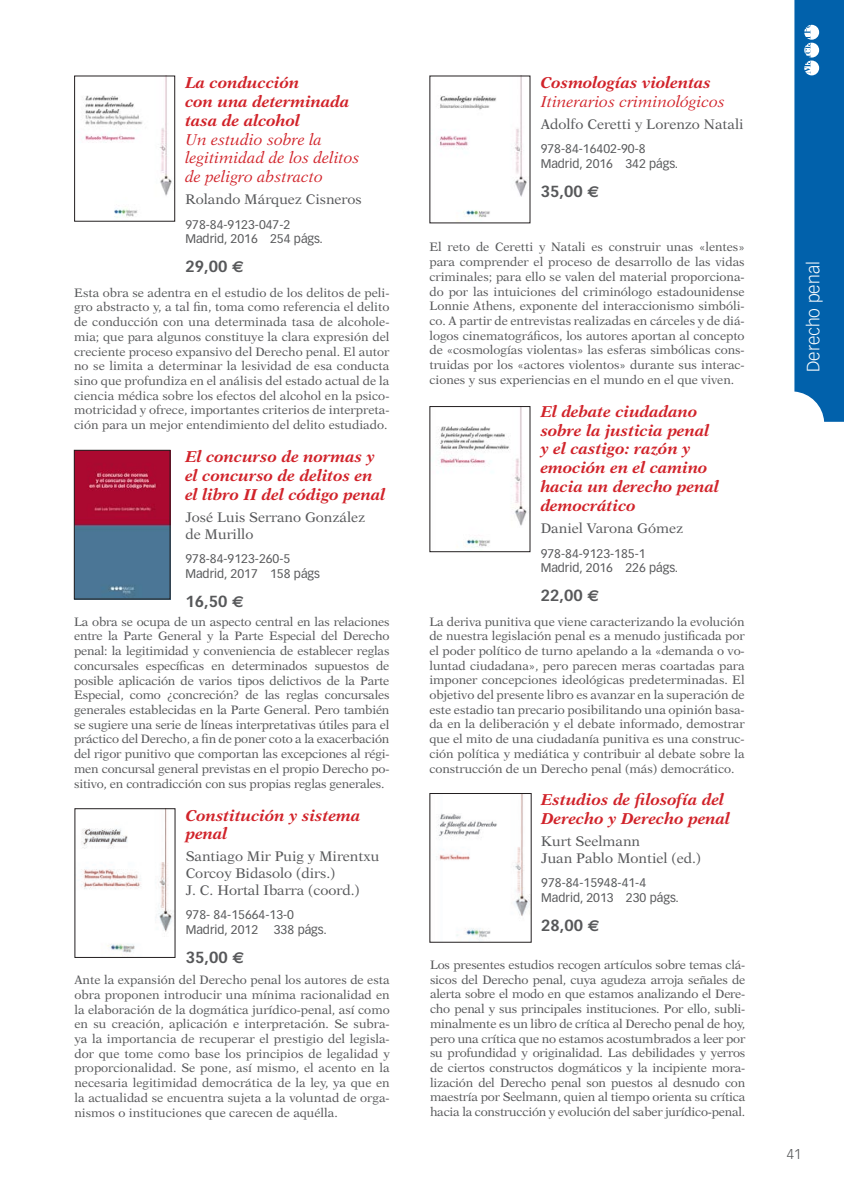
<style>
.page{position:relative;width:844px;height:1191px;background:#fff}
.page>*{position:absolute;margin:0;border:0;box-sizing:border-box;transform-origin:0 0}
.t1{font:300 17.5px "Vectora LH";color:#fff}
.titulo{font:italic 700 15.75px/18.9px "New Aster";color:#d1232a}
.subtitulo{font:italic 15.75px/18.9px "New Aster";color:#d1232a}
.precio{font:700 15.75px "Vectora LH";color:#57585a}
.autor{font:14px/16.8px "New Aster";color:#57585a}
.precio-2{font:300 14px "Vectora LH";color:#57585a}
.resumen{font:12.25px/14.7px "New Aster";letter-spacing:-.005em;color:#57585a;text-align:justify}
.datos{font:12.25px "Vectora LH";color:#57585a}
.ISBN{font:12.25px "Vectora LH";color:#57585a}
.s1{font-family:"Euro Sans"}
</style>
<div class="page">
<svg style="left:794px;top:0;width:49px;height:422px;background:#116bb0"></svg>
<img style="left:436px;top:795px;width:93px;height:145px">
<img style="left:81px;top:810px;width:91px;height:146px">
<div style="left:74px;top:808px;width:101px;height:150px;border:1px solid #231f20"></div>
<img style="left:439px;top:78px;width:88px;height:143px">
<img style="left:438px;top:408px;width:89px;height:139px">
<div style="left:429px;top:406px;width:101px;height:146px;border:1px solid #231f20"></div>
<img style="left:76px;top:452px;width:92px;height:145px">
<div style="left:74px;top:450px;width:96px;height:149px;border:1px solid #231f20"></div>
<img style="left:82px;top:78px;width:90px;height:140px">
<div style="left:74px;top:76px;width:101px;height:146px;border:1px solid #231f20"></div>
<p class="titulo" style="left:185px;top:73px;width:165px">La conducción<br>con una determinada tasa de alcohol</p>
<p class="subtitulo" style="left:185px;top:130px;width:176px">Un estudio sobre la legitimidad de los delitos de peligro abstracto</p>
<p class="autor" style="left:185px;top:191px;width:178px">Rolando Márquez Cisneros</p>
<p class="ISBN" style="left:185px;top:217px;width:106px">978-84-9123-047-2</p>
<p class="datos" style="left:185px;top:232px;width:139px">Madrid, 2016 254 págs.</p>
<p class="precio" style="left:185px;top:257px;width:60px">29,00 <span class="s1">E</span></p>
<p class="resumen" style="left:74px;top:285px;width:317px">Esta obra se adentra en el estudio de los delitos de peli&shy;gro abstracto y, a tal fin, toma como referencia el delito de conducción con una determinada tasa de alcohole&shy;mia; que para algunos constituye la clara expresión del creciente proceso expansivo del Derecho penal. El autor no se limita a determinar la lesividad de esa conducta sino que profundiza en el análisis del estado actual de la ciencia médica sobre los efectos del alcohol en la psico&shy;motricidad y ofrece, importantes criterios de interpreta&shy;ción para un mejor entendimiento del delito estudiado.</p>
<p class="titulo" style="left:185px;top:447px;width:201px">El concurso de normas y el concurso de delitos en el libro II del código penal</p>
<p class="autor" style="left:185px;top:508px;width:181px">José Luis Serrano González de Murillo</p>
<p class="ISBN" style="left:185px;top:551px;width:106px">978-84-9123-260-5</p>
<p class="datos" style="left:185px;top:566px;width:136px">Madrid, 2017 158 págs</p>
<p class="precio" style="left:185px;top:591px;width:60px">16,50 <span class="s1">E</span></p>
<p class="resumen" style="left:74px;top:614px;width:317px">La obra se ocupa de un aspecto central en las relaciones entre la Parte General y la Parte Especial del Derecho penal: la legitimidad y conveniencia de establecer reglas concursales específicas en determinados supuestos de posible aplicación de varios tipos delictivos de la Parte Especial, como ¿concreción? de las reglas concursales generales establecidas en la Parte General. Pero también se sugiere una serie de líneas interpretativas útiles para el práctico del Derecho, a fin de poner coto a la exacerbación del rigor punitivo que comportan las excepciones al régi&shy;men concursal general previstas en el propio Derecho po&shy;sitivo, en contradicción con sus propias reglas generales.</p>
<p class="titulo" style="left:186px;top:805px;width:176px">Constitución y sistema penal</p>
<p class="autor" style="left:186px;top:848px;width:195px">Santiago Mir Puig y Mirentxu<br>Corcoy Bidasolo (dirs.)</p>
<p class="autor" style="left:186px;top:881px;width:175px">J. C. Hortal Ibarra (coord.)</p>
<p class="ISBN" style="left:186px;top:908px;width:110px">978- 84-15664-13-0</p>
<p class="datos" style="left:186px;top:922px;width:74px">Madrid, 2012</p>
<p class="datos" style="left:274px;top:922px;width:54px">338 págs.</p>
<p class="precio" style="left:186px;top:948px;width:60px">35,00 <span class="s1">E</span></p>
<p class="resumen" style="left:74px;top:972px;width:317px">Ante la expansión del Derecho penal los autores de esta obra proponen introducir una mínima racionalidad en la elaboración de la dogmática jurídico-penal, así como en su creación, aplicación e interpretación. Se subra&shy;ya la importancia de recuperar el prestigio del legisla&shy;dor que tome como base los principios de legalidad y proporcionalidad. Se pone, así mismo, el acento en la necesaria legitimidad democrática de la ley, ya que en la actualidad se encuentra sujeta a la voluntad de orga&shy;nismos o instituciones que carecen de aquélla.</p>
<p class="titulo" style="left:540px;top:73px;width:172px">Cosmologías violentas</p>
<p class="subtitulo" style="left:540px;top:92px;width:186px">Itinerarios criminológicos</p>
<p class="autor" style="left:540px;top:115px;width:204px">Adolfo Ceretti y Lorenzo Natali</p>
<p class="ISBN" style="left:540px;top:142px;width:106px">978-84-16402-90-8</p>
<p class="datos" style="left:540px;top:156px;width:139px">Madrid, 2016 342 págs.</p>
<p class="precio" style="left:540px;top:181px;width:60px">35,00 <span class="s1">E</span></p>
<p class="resumen" style="left:429px;top:240px;width:317px">El reto de Ceretti y Natali es construir unas «lentes» para comprender el proceso de desarrollo de las vidas criminales; para ello se valen del material proporciona&shy;do por las intuiciones del criminólogo estadounidense Lonnie Athens, exponente del interaccionismo simbóli&shy;co. A partir de entrevistas realizadas en cárceles y de diá&shy;logos cinematográficos, los autores aportan al concepto de «cosmologías violentas» las esferas simbólicas cons&shy;truidas por los «actores violentos» durante sus interac&shy;ciones y sus experiencias en el mundo en el que viven.</p>
<p class="titulo" style="left:540px;top:401px;width:180px">El debate ciudadano sobre la justicia penal y el castigo: razón y emoción en el camino hacia un derecho penal democrático</p>
<p class="autor" style="left:540px;top:519px;width:144px">Daniel Varona Gómez</p>
<p class="ISBN" style="left:540px;top:546px;width:106px">978-84-9123-185-1</p>
<p class="datos" style="left:540px;top:561px;width:139px">Madrid, 2016 226 págs.</p>
<p class="precio" style="left:540px;top:586px;width:60px">22,00 <span class="s1">E</span></p>
<p class="resumen" style="left:429px;top:614px;width:317px">La deriva punitiva que viene caracterizando la evolución de nuestra legislación penal es a menudo justificada por el poder político de turno apelando a la «demanda o vo&shy;luntad ciudadana», pero parecen meras coartadas para imponer concepciones ideológicas predeterminadas. El objetivo del presente libro es avanzar en la superación de este estadio tan precario posibilitando una opinión basa&shy;da en la deliberación y el debate informado, demostrar que el mito de una ciudadanía punitiva es una construc&shy;ción política y mediática y contribuir al debate sobre la construcción de un Derecho penal (más) democrático.</p>
<p class="titulo" style="left:541px;top:790px;width:190px">Estudios de filosofía del<br>Derecho y Derecho penal</p>
<p class="autor" style="left:541px;top:832px;width:100px">Kurt Seelmann</p>
<p class="autor" style="left:541px;top:849px;width:161px">Juan Pablo Montiel (ed.)</p>
<p class="ISBN" style="left:541px;top:876px;width:106px">978-84-15948-41-4</p>
<p class="datos" style="left:541px;top:890px;width:139px">Madrid, 2013 230 págs.</p>
<p class="precio" style="left:541px;top:916px;width:60px">28,00 <span class="s1">€</span></p>
<p class="resumen" style="left:430px;top:957px;width:317px">Los presentes estudios recogen artículos sobre temas clá&shy;sicos del Derecho penal, cuya agudeza arroja señales de alerta sobre el modo en que estamos analizando el Dere&shy;cho penal y sus principales instituciones. Por ello, subli&shy;minalmente es un libro de crítica al Derecho penal de hoy, pero una crítica que no estamos acostumbrados a leer por su profundidad y originalidad. Las debilidades y yerros de ciertos constructos dogmáticos y la incipiente mora&shy;lización del Derecho penal son puestos al desnudo con maestría por Seelmann, quien al tiempo orienta su crítica hacia la construcción y evolución del saber jurídico-penal.</p>
<h1 class="t1" style="left:802px;top:372px;width:112px;rotate:-90deg">Derecho penal</h1>
<p class="precio-2" style="left:786px;top:1146px;width:16px">41</p>
</div>
